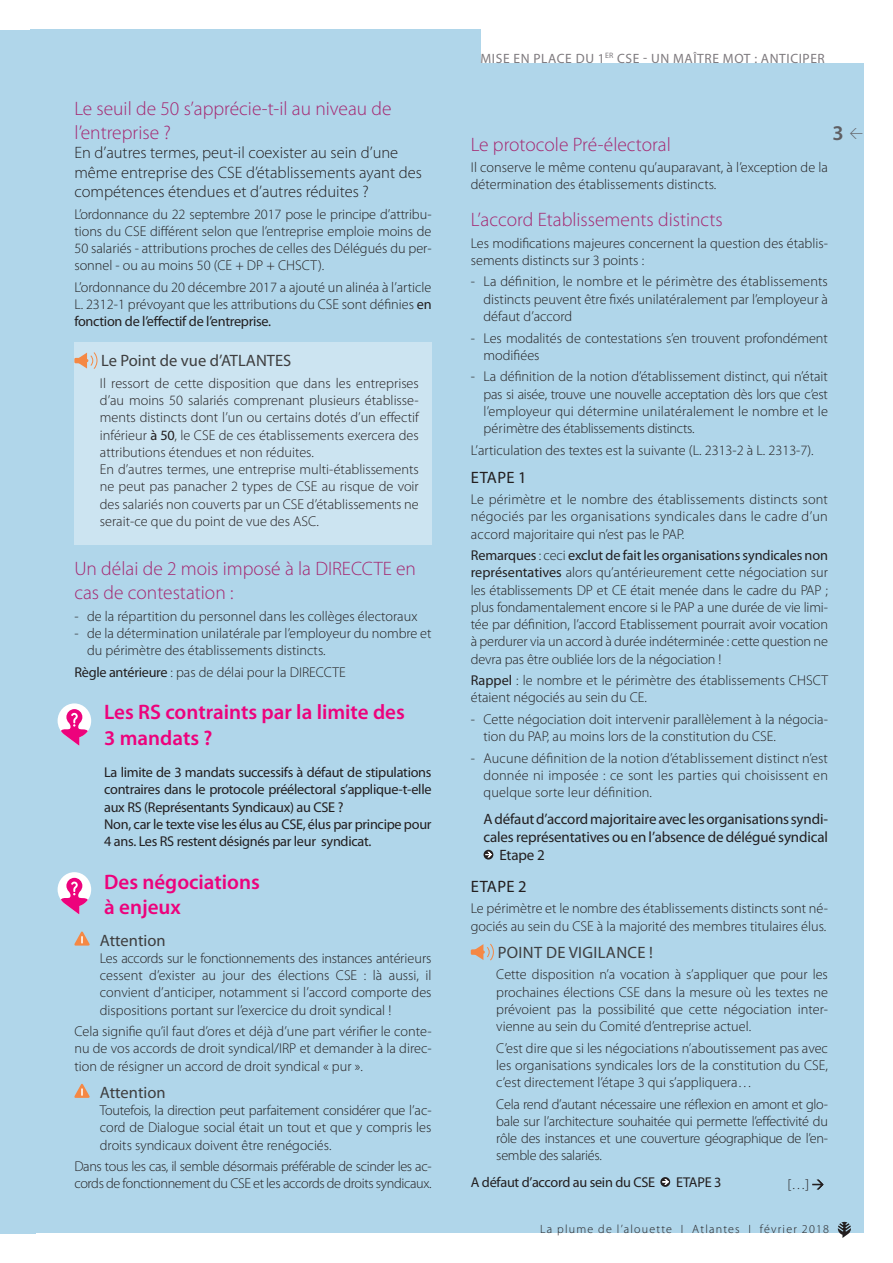
<style>
.page{position:relative;width:893px;height:1263px;background:#fff}
.page>*{position:absolute;margin:0;border:0;box-sizing:border-box;transform-origin:0 0}
.t1{font:600 21px/25.5px "Myriad Pro";color:#ed027c}
.t2{font:600 21px "Myriad Pro";color:#5f5f63}
.t3{font:300 19.5px/24px "Myriad Pro";color:#a52771}
.t4{font:300 16.5px/19.5px "Myriad Pro";color:#231f20}
.t5{font:16.5px "Myriad Pro";letter-spacing:.02em;color:#3e3e3f}
.t6{font:16.5px "Myriad Pro";letter-spacing:.02em;color:#231f20}
.t7{font:15px "Myriad Pro";letter-spacing:-.01em;color:#231f20}
.t8{font:300 14.25px/17.2px "Myriad Pro";color:#231f20;text-align:justify}
.t9{font:14.25px/17.2px "Myriad Pro";letter-spacing:-.02em;color:#231f20}
.t10{font:300 14.25px/17.2px "Myriad Pro";letter-spacing:-.025em;color:#231f20}
.t11{font:300 14.25px "Myriad Pro";color:#231f20}
.t12{font:13.5px "Myriad Pro";letter-spacing:.045em;color:#7e7a7e}
.t13{font:300 12px "Myriad Pro";letter-spacing:.1em;color:#231f20}
.s1{font-weight:400}
.s2{font-family:"DIN";font-weight:300;font-size:13.5px}
</style>
<div class="page">
<div style="left:30px;top:30px;width:833px;height:1203px;background:#b0d6ea"></div>
<svg style="left:838px;top:1222px;width:13px;height:16px"></svg>
<div style="left:0;top:30px;width:35px;height:1203px;background:#b0d6ea"></div>
<div style="left:74px;top:342px;width:358px;height:203px;background:#cce4f1"></div>
<svg style="left:812px;top:1179px;width:12px;height:10px"></svg>
<div style="left:481px;top:22px;width:412px;height:41px;background:#fff"></div>
<div style="left:74px;top:358px;width:9px;height:5px;background:#f58844"></div>
<svg style="left:78px;top:352px;width:20px;height:17px"></svg>
<svg style="left:74px;top:931px;width:16px;height:14px"></svg>
<svg style="left:74px;top:1083px;width:16px;height:15px"></svg>
<svg style="left:484px;top:850px;width:9px;height:9px"></svg>
<svg style="left:485px;top:852px;width:7px;height:5px"></svg>
<div style="left:471px;top:949px;width:8px;height:6px;background:#f58844"></div>
<svg style="left:475px;top:943px;width:19px;height:18px"></svg>
<svg style="left:660px;top:1177px;width:10px;height:10px"></svg>
<svg style="left:662px;top:1179px;width:7px;height:6px"></svg>
<svg style="left:58px;top:703px;width:33px;height:43px"></svg>
<svg style="left:58px;top:872px;width:33px;height:42px"></svg>
<h2 class="t3" style="left:74px;top:96px;width:319px">Le seuil de 50 s’apprécie-t-il au niveau de l’entreprise ?</h2>
<p class="t4" style="left:74px;top:143px;width:349px">En d’autres termes, peut-il coexister au sein d’une même entreprise des CSE d’établissements ayant des compétences étendues et d’autres réduites ?</p>
<p class="t8" style="left:74px;top:205px;width:359px">L’ordonnance du 22 septembre 2017 pose le principe d’attribu&shy;tions du CSE différent selon que l’entreprise emploie moins de 50 salariés - attributions proches de celles des Délégués du per&shy;sonnel - ou au moins 50 (CE + DP + CHSCT).</p>
<p class="t8" style="left:74px;top:278px;width:359px">L’ordonnance du 20 décembre 2017 a ajouté un alinéa à l’article L. 2312-1 prévoyant que les attributions du CSE sont définies <span class="s1">en fonction de l’effectif de l’entreprise.</span></p>
<p class="t5" style="left:101px;top:351px;width:165px">Le Point de vue d’ATLANTES</p>
<p class="t8" style="left:100px;top:374px;width:320px;text-align:left;text-indent:-25px">I l ressort de cette disposition que dans les entreprises d’au moins 50 salariés comprenant plusieurs établisse&shy;ments distincts dont l’un ou certains dotés d’un effectif inférieur <span class="s1">à 50</span>, le CS E de ces établissements exercera des attributions étendues et non réduites.<br>En d’autres termes, une entreprise multi-établissements ne peut pas panacher 2 types de CSE au risque de voir des salariés non couverts par un CSE d’établissements ne serait-ce que du point de vue des ASC.</p>
<h2 class="t3" style="left:74px;top:557px;width:343px">Un délai de 2 mois imposé à la DI RECCTE en cas de contestation :</h2>
<p class="t8" style="left:74px;top:607px;width:345px">- de la répartition du personnel dans les collèges électoraux</p>
<p class="t8" style="left:87px;top:625px;width:346px;text-indent:-13px">- de la détermination unilatérale par l’employeur du nombre et du périmètre des établissements distincts.</p>
<p class="t8" style="left:74px;top:663px;width:273px"><span class="s1">Règle antérieure</span> : pas de délai pour la DI RECCTE</p>
<h1 class="t1" style="left:104px;top:699px;width:302px">Les RS contraints par la limite des<br>3 mandats ?</h1>
<p class="t9" style="left:104px;top:763px;width:329px">La limite de 3 mandats successifs à défaut de stipulations contraires dans le protocole préélectoral s’applique-t-elle aux RS (Représentants Syndicaux) au CSE ?<br>Non, car le texte vise les élus au CSE, élus par principe pour 4 ans. Les RS restent désignés par leur syndicat.</p>
<h1 class="t1" style="left:104px;top:868px;width:157px">Des négociations à enjeux</h1>
<p class="t5" style="left:100px;top:930px;width:67px">Attention</p>
<p class="t8" style="left:100px;top:949px;width:333px;text-indent:-26px">Les accords sur le fonctionnements des instances antérieurs cessent d’exister au jour des élections CSE : là aussi, il convient d’anticiper, notamment si l’accord comporte des dispositions portant sur l’exercice du droit syndical !</p>
<p class="t8" style="left:74px;top:1022px;width:359px">Cela signifie qu’il faut d’ores et déjà d’une part vérifier le conte&shy;nu de vos accords de droit syndical/I RP et demander à la direc&shy;tion de résigner un accord de droit syndical « pur ».</p>
<p class="t5" style="left:100px;top:1082px;width:67px">Attention</p>
<p class="t8" style="left:100px;top:1101px;width:333px">Toutefois, la direction peut parfaitement considérer que l’ac&shy;cord de Dialogue social était un tout et que y compris les droits syndicaux doivent être renégociés.</p>
<p class="t10" style="left:74px;top:1157px;width:359px">Dans tous les cas, il semble désormais préférable de scinder les ac&shy;cords de fonctionnement du CSE et les accords de droits syndicaux.</p>
<p class="t12" style="left:480px;top:50px;width:145px">mise en place du 1<sup>er</sup> CSE</p>
<p class="t12" style="left:643px;top:50px;width:183px">- Un maître mot : anticiper</p>
<h1 class="t2" style="left:832px;top:120px;width:33px">3 <span class="s2">&lt;</span></h1>
<h2 class="t3" style="left:471px;top:132px;width:202px">Le protocole Pré-électoral</h2>
<p class="t8" style="left:471px;top:159px;width:359px">I l conserve le même contenu qu’auparavant, à l’exception de la détermination des établissements distincts.</p>
<h2 class="t3" style="left:471px;top:208px;width:254px">L’accord Etablissements distincts</h2>
<p class="t8" style="left:471px;top:234px;width:359px">Les modifications majeures concernent la question des établis&shy;sements distincts sur 3 points :</p>
<p class="t8" style="left:484px;top:273px;width:346px;text-indent:-13px">- La définition, le nombre et le périmètre des établissements distincts peuvent être fixés unilatéralement par l’employeur à défaut d’accord</p>
<p class="t8" style="left:484px;top:329px;width:346px;text-indent:-13px">- Les modalités de contestations s’en trouvent profondément modifiées</p>
<p class="t8" style="left:484px;top:368px;width:346px;text-indent:-13px">- La définition de la notion d’établissement distinct, qui n’était pas si aisée, trouve une nouvelle acceptation dès lors que c’est l’employeur qui détermine unilatéralement le nombre et le périmètre des établissements distincts.</p>
<p class="t8" style="left:471px;top:441px;width:344px">L’articulation des textes est la suivante (L. 2313-2 à L. 2313-7).</p>
<p class="t6" style="left:471px;top:467px;width:57px">Etape 1</p>
<p class="t8" style="left:471px;top:490px;width:359px">Le périmètre et le nombre des établissements distincts sont négociés par les organisations syndicales dans le cadre d’un accord majoritaire qui n’est pas le PAP.</p>
<p class="t8" style="left:471px;top:546px;width:359px"><span class="s1">Remarques</span> : ceci <span class="s1">exclut de fait les organisations syndicales non représentatives</span> alors qu’antérieurement cette négociation sur les établissements DP et CE était menée dans le cadre du PAP</p>
<p class="t8" style="left:471px;top:581px;width:359px;text-indent:355px">; plus fondamentalement encore si le PAP a une durée de vie limi&shy;tée par définition, l’accord Etablissement pourrait avoir vocation à perdurer via un accord à durée indéterminée : cette question ne devra pas être oubliée lors de la négociation !</p>
<p class="t8" style="left:471px;top:672px;width:359px"><span class="s1">Rappel</span> : le nombre et le périmètre des établissements CHSCT étaient négociés au sein du CE.</p>
<p class="t8" style="left:484px;top:710px;width:346px;text-indent:-13px">- Cette négociation doit intervenir parallèlement à la négocia&shy;tion du PAP, au moins lors de la constitution du CSE.</p>
<p class="t8" style="left:484px;top:749px;width:346px;text-indent:-13px">- Aucune définition de la notion d’établissement distinct n’est donnée ni imposée : ce sont les parties qui choisissent en quelque sorte leur définition.</p>
<p class="t7" style="left:484px;top:809px;width:346px">A défaut d’accord majoritaire avec les organisations syndi-</p>
<p class="t7" style="left:484px;top:827px;width:346px">cales représentatives ou en l’absence de délégué syndical</p>
<p class="t7" style="left:499px;top:845px;width:47px">Etape 2</p>
<p class="t6" style="left:471px;top:876px;width:57px">ETAPE 2</p>
<p class="t8" style="left:471px;top:900px;width:359px">Le périmètre et le nombre des établissements distincts sont né&shy;gociés au sein du CSE à la majorité des membres titulaires élus.</p>
<p class="t5" style="left:498px;top:942px;width:157px">Point de vigilance !</p>
<p class="t8" style="left:496px;top:966px;width:333px;text-indent:-26px">Cette disposition n’a vocation à s’appliquer que pour les prochaines élections CSE dans la mesure où les textes ne prévoient pas la possibilité que cette négociation inter&shy;vienne au sein du Comité d’entreprise actuel.</p>
<p class="t8" style="left:496px;top:1039px;width:333px;text-indent:-26px">C’est dire que si les négociations n’aboutissement pas avec les organisations syndicales lors de la constitution du CSE, c’est directement l’étape 3 qui s’appliquera…</p>
<p class="t8" style="left:496px;top:1095px;width:333px;text-indent:-26px">Cela rend d’autant nécessaire une réflexion en amont et glo&shy;bale sur l’architecture souhaitée qui permette l’effectivité du rôle des instances et une couverture géographique de l’en&shy;semble des salariés.</p>
<p class="t9" style="left:471px;top:1173px;width:171px">A défaut d’accord au sein du CSE</p>
<p class="t9" style="left:676px;top:1173px;width:47px">ETAPE 3</p>
<p class="t11" style="left:788px;top:1175px;width:23px">[…]</p>
<p class="t13" style="left:540px;top:1222px;width:290px">La plume de l’alouette I Atlantes I février 2018</p>
</div>
